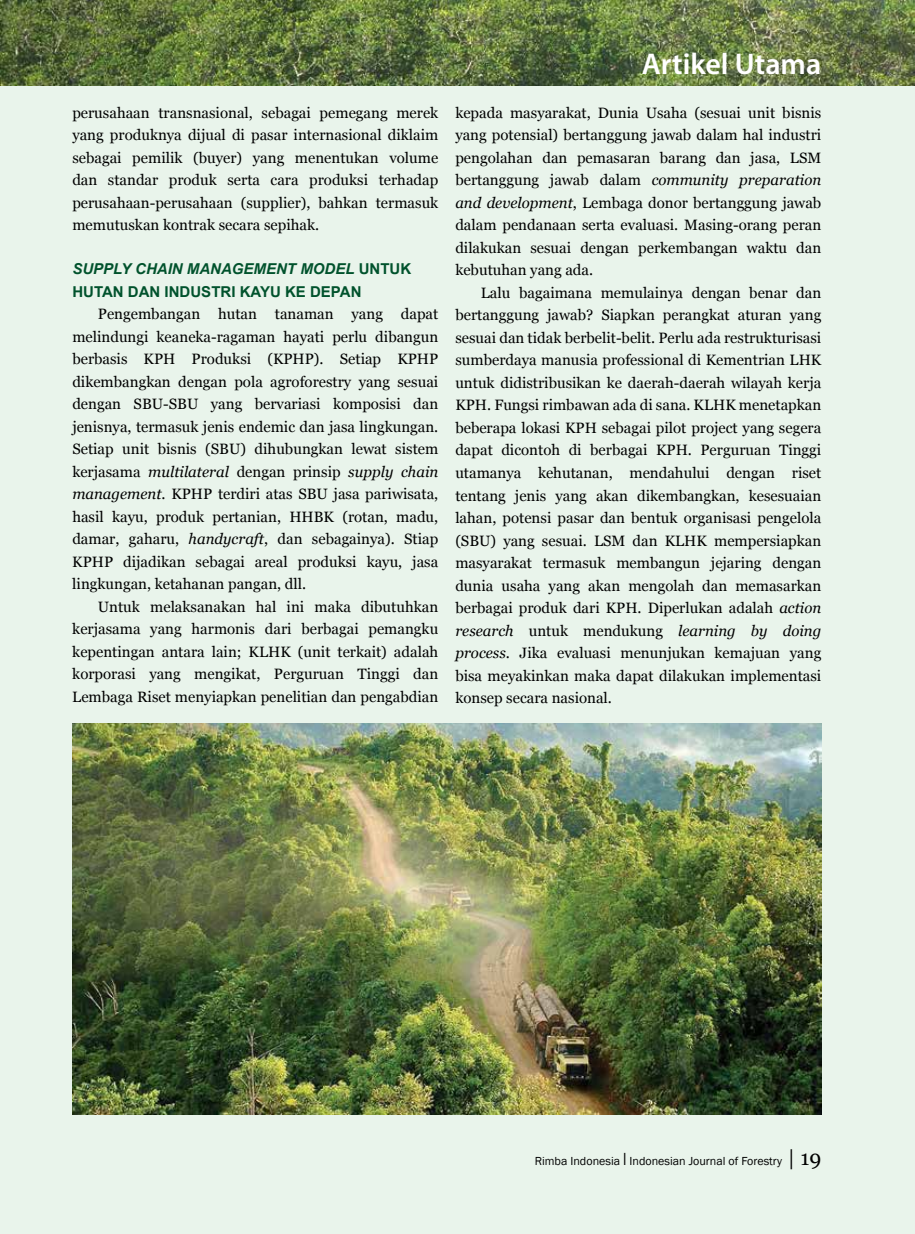
<style>
.page{position:relative;width:915px;height:1234px;background:#fff}
.page>*{position:absolute;margin:0;border:0;box-sizing:border-box;transform-origin:0 0}
.t1{font:600 30px "Myriad Pro";color:#fff}
.t2{font:15px/22.5px "Georgia";color:#000;text-align:justify}
.t3{font:700 15px/22.5px "Arial";color:#00522c}
.t4{font:12px "Franklin Gothic";color:#000}
.s1{font-style:italic}
.s2{font-size:18px}
.s3{font-family:"Georgia";font-size:21px}
</style>
<div class="page">
<div style="left:0;top:0;width:914px;height:1233px;background:#e9f4eb"></div>
<img style="left:72px;top:723px;width:749px;height:391px">
<img style="left:0;top:0;width:914px;height:85px">
<p class="t2" style="left:72px;top:101px;width:367px">perusahaan transnasional, sebagai pemegang merek yang produknya dijual di pasar internasional diklaim sebagai pemilik (buyer) yang menentukan volume dan standar produk serta cara produksi terhadap perusahaan-perusahaan (supplier), bahkan termasuk memutuskan kontrak secara sepihak.</p>
<p class="t3" style="left:72px;top:257px;width:340px"><span class="s1">SUPPLY CHAIN MANAGEMENT MODEL</span> UNTUK<br>HUTAN DAN INDUSTRI KAYU KE DEPAN</p>
<p class="t2" style="left:72px;top:302px;width:367px;text-indent:26px">Pengembangan hutan tanaman yang dapat melindungi keaneka-ragaman hayati perlu dibangun berbasis KPH Produksi (KPHP). Setiap KPHP dikembangkan dengan pola agroforestry yang sesuai dengan SBU-SBU yang bervariasi komposisi dan jenisnya, termasuk jenis endemic dan jasa lingkungan.<br>Setiap unit bisnis (SBU) dihubungkan lewat sistem kerjasama <span class="s1">multilateral</span> dengan prinsip <span class="s1">supply chain management</span>. KPHP terdiri atas SBU jasa pariwisata, hasil kayu, produk pertanian, HHBK (rotan, madu, damar, gaharu, <span class="s1">handycraft</span>, dan sebagainya). Stiap KPHP dijadikan sebagai areal produksi kayu, jasa lingkungan, ketahanan pangan, dll.</p>
<p class="t2" style="left:72px;top:595px;width:367px;text-indent:26px">Untuk melaksanakan hal ini maka dibutuhkan kerjasama yang harmonis dari berbagai pemangku kepentingan antara lain; KLHK (unit terkait) adalah korporasi yang mengikat, Perguruan Tinggi dan Lembaga Riset menyiapkan penelitian dan pengabdian</p>
<h1 class="t1" style="left:641px;top:44px;width:181px">Artikel Utama</h1>
<p class="t2" style="left:455px;top:101px;width:367px">kepada masyarakat, Dunia Usaha (sesuai unit bisnis yang potensial) bertanggung jawab dalam hal industri pengolahan dan pemasaran barang dan jasa, LSM bertanggung jawab dalam <span class="s1">community preparation and development</span>, Lembaga donor bertanggung jawab dalam pendanaan serta evaluasi. Masing-orang peran dilakukan sesuai dengan perkembangan waktu dan kebutuhan yang ada.</p>
<p class="t2" style="left:455px;top:281px;width:367px;text-indent:26px">Lalu bagaimana memulainya dengan benar dan bertanggung jawab? Siapkan perangkat aturan yang sesuai dan tidak berbelit-belit. Perlu ada restrukturisasi sumberdaya manusia professional di Kementrian LHK untuk didistribusikan ke daerah-daerah wilayah kerja KPH. Fungsi rimbawan ada di sana. KLHK menetapkan beberapa lokasi KPH sebagai pilot project yang segera dapat dicontoh di berbagai KPH. Perguruan Tinggi utamanya kehutanan, mendahului dengan riset tentang jenis yang akan dikembangkan, kesesuaian lahan, potensi pasar dan bentuk organisasi pengelola (SBU) yang sesuai. LSM dan KLHK mempersiapkan masyarakat termasuk membangun jejaring dengan dunia usaha yang akan mengolah dan memasarkan berbagai produk dari KPH. Diperlukan adalah <span class="s1">action research</span> untuk mendukung <span class="s1">learning by doing process</span>. Jika evaluasi menunjukan kemajuan yang bisa meyakinkan maka dapat dilakukan implementasi konsep secara nasional.</p>
<p class="t4" style="left:534px;top:1153px;width:288px">Rimba Indonesia <span class="s2">I</span> Indonesian Journal of Forestry <span class="s3">| 19</span></p>
</div>
